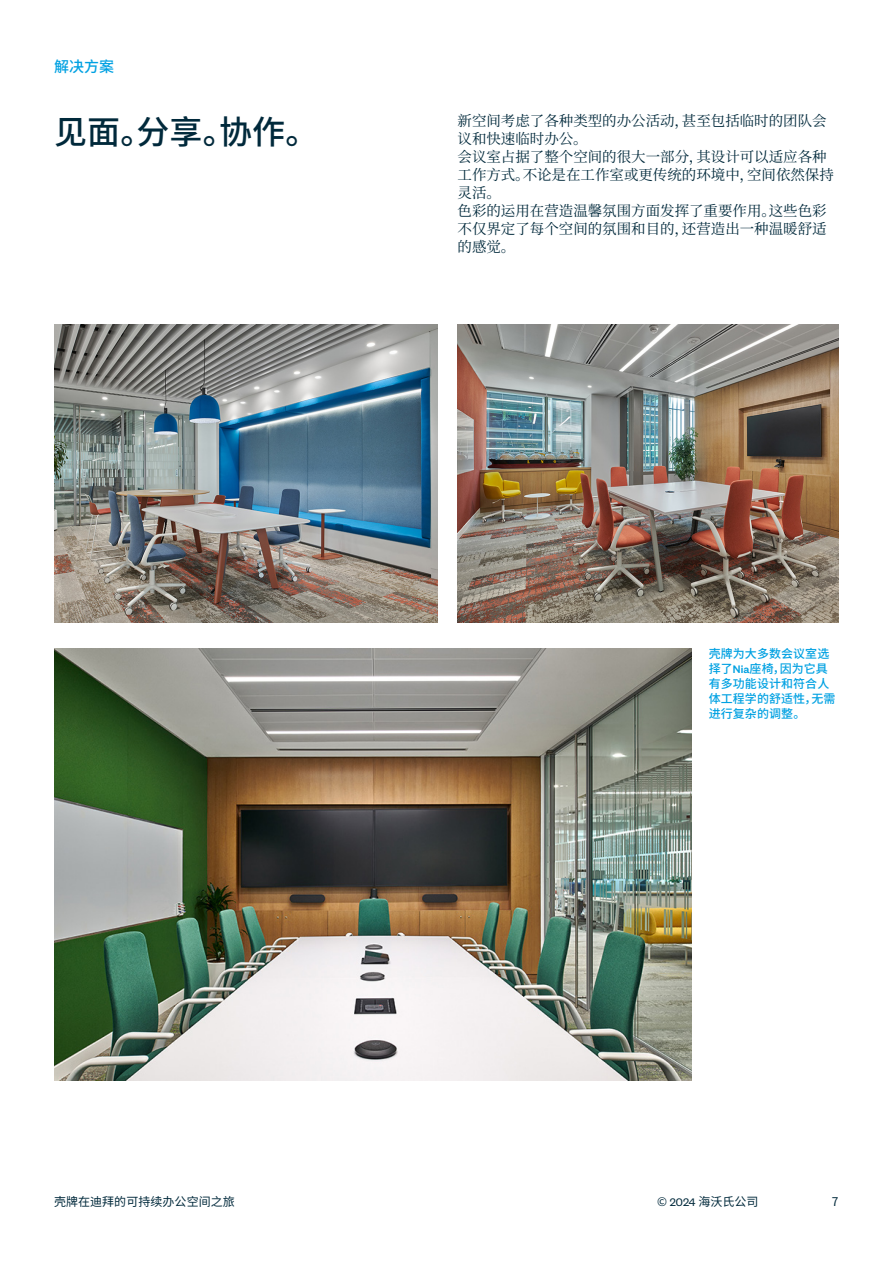
<style>
.page{position:relative;width:893px;height:1263px;background:#fff}
.page>*{position:absolute;margin:0;border:0;box-sizing:border-box;transform-origin:0 0}
.Founders_Large_Title_22_24pt{font:500 33px "Noto Sans CJ Ksc";color:#00293b}
.Founders_Standard_Text_10_12pt{font:500 15px "Noto Sans CJ Ksc";color:#00a1e2}
.Plantin_Standard_Text_9_65_12pt{font:14.4px/18px "Noto Serif CJ Ksc";color:#00293b}
.Founders_Subtext_8_10pt{font:500 12px/15px "Noto Sans CJ Ksc";letter-spacing:.005em;color:#00a1e2}
.t1{font:12px "Noto Sans CJ Ksc";letter-spacing:.005em;color:#00293b}
.s1{font-family:"Founders Grotesk"}
</style>
<div class="page">
<img style="left:54px;top:324px;width:383px;height:299px">
<img style="left:458px;top:324px;width:381px;height:299px">
<img style="left:54px;top:648px;width:638px;height:432px">
<p class="Founders_Standard_Text_10_12pt" style="left:54px;top:58px;width:62px">解决方案</p>
<p class="Founders_Large_Title_22_24pt" style="left:54px;top:113px;width:266px">见面。分享。协作。</p>
<p class="Plantin_Standard_Text_9_65_12pt" style="left:458px;top:112px;width:371px">新空间考虑了各种类型的办公活动，甚至包括临时的团队会议和快速临时办公。</p>
<p class="Plantin_Standard_Text_9_65_12pt" style="left:458px;top:148px;width:378px">会议室占据了整个空间的很大一部分，其设计可以适应各种工作方式。不论是在工作室或更传统的环境中，空间依然保持灵活。</p>
<p class="Plantin_Standard_Text_9_65_12pt" style="left:458px;top:202px;width:371px;text-align:justify">色彩的运用在营造温馨氛围方面发挥了重要作用。这些色彩不仅界定了每个空间的氛围和目的，还营造出一种温暖舒适的感觉。</p>
<p class="Founders_Subtext_8_10pt" style="left:709px;top:646px;width:128px">壳牌为大多数会议室选择了<span class="s1">Nia</span>座椅，因为它具有多功能设计和符合人体工程学的舒适性，无需进行复杂的调整。</p>
<p class="t1" style="left:54px;top:1195px;width:182px">壳牌在迪拜的可持续办公空间之旅</p>
<p class="t1" style="left:657px;top:1195px;width:103px">© <span class="s1">2024</span> 海沃氏公司</p>
<p class="t1" style="left:832px;top:1195px;width:8px">7</p>
</div>
